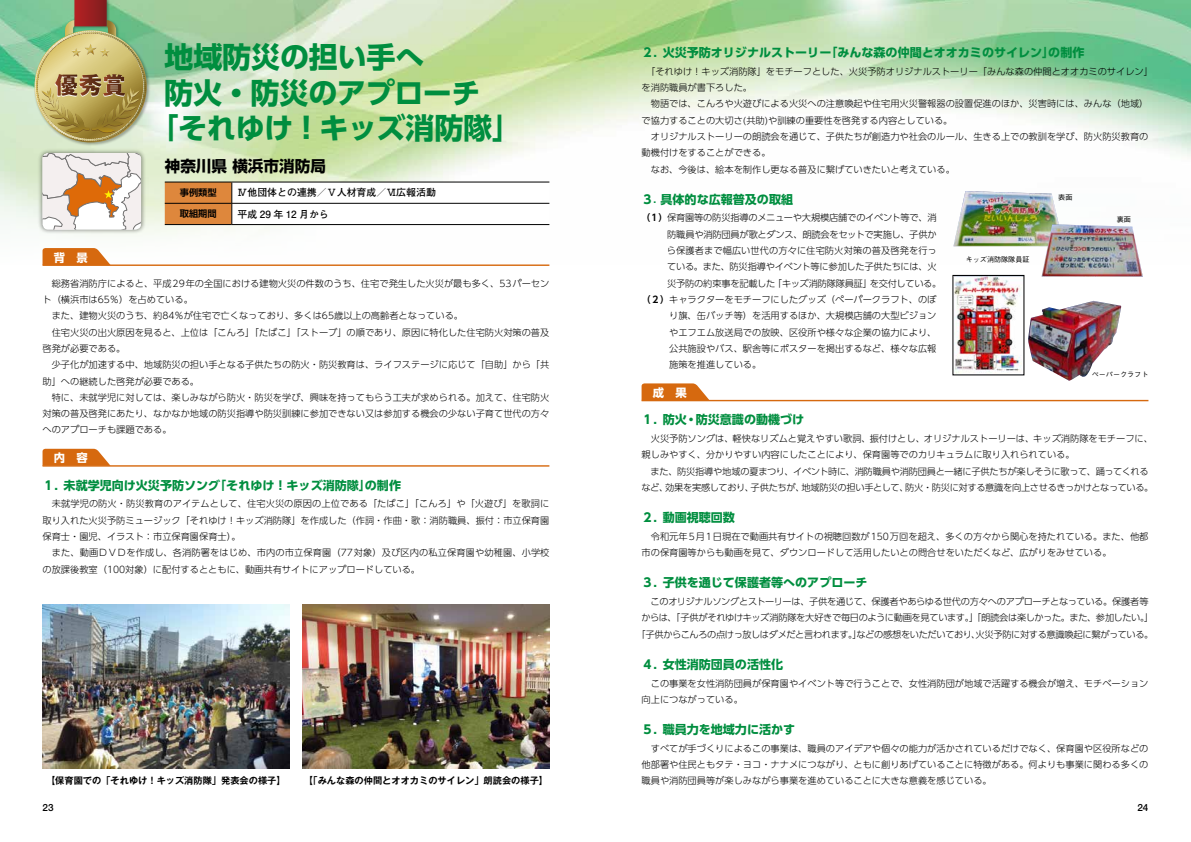
<style>
.page{position:relative;width:1191px;height:842px;background:#fff}
.page>*{position:absolute;margin:0;border:0;box-sizing:border-box;transform-origin:0 0}
.t1{font:700 29.1px "UD Shin Go Pr 6 N";letter-spacing:-.01em;color:#008e3f}
.t2{font:700 23.8px "PA1 Gothic Std N";color:#fff}
.t3{font:700 15.6px "UD Shin Go Pr 6 N";color:#000}
.t4{font:700 12px "UD Shin Go Pr 6 N";color:#008e3f}
.t5{font:700 11.3px "UD Shin Go Pr 6 N";color:#fff}
.t6{font:700 9.9px "Futo Go B101 Pr 6 N";color:#000}
.t7{font:500 9.9px "Helvetica Neue";color:#000}
.t8{font:300 9.2px/16.3px "UD Shin Go Pr 6 N";color:#000}
.t9{font:300 9.2px/16.3px "UD Shin Go Pr 6 N";letter-spacing:-.04em;color:#000;text-align:center}
.t10{font:300 9.2px "UD Shin Go Pr 6 N";letter-spacing:-.025em;color:#000}
.t11{font:300 9.2px "UD Shin Go Pr 6 N";letter-spacing:-.02em;color:#000}
.t12{font:700 9.2px "Gothic MB101 Pr 6 N De";color:#000}
.t13{font:700 9.2px "UD Shin Go Pr 6 N De";color:#000}
.t14{font:500 7.1px "Gothic BBB Pr 6 N";color:#000}
.s1{font-size:9.2px}
.s2{font-family:"UD Shin Go Pr 6 N De";font-weight:700}
</style>
<div class="page">
<img style="left:0;top:0;width:1191px;height:281px">
<div style="left:34px;top:0;width:116px;height:146px;background:#000;opacity:.3"></div>
<img style="left:35px;top:0;width:111px;height:141px">
<img style="left:43px;top:604px;width:246px;height:165px">
<img style="left:303px;top:604px;width:246px;height:165px">
<img style="left:953px;top:191px;width:111px;height:55px">
<img style="left:954px;top:277px;width:68px;height:96px">
<img style="left:1028px;top:301px;width:93px;height:80px">
<img style="left:1041px;top:224px;width:101px;height:53px">
<div style="left:38px;top:148px;width:108px;height:87px;background:#000;opacity:.5"></div>
<svg style="left:43px;top:153px;width:98px;height:77px"></svg>
<svg style="left:165px;top:183px;width:384px;height:41px"></svg>
<hr style="left:165px;top:182px;width:67px;height:1px;background:#000">
<hr style="left:232px;top:182px;width:317px;height:1px;background:#000">
<hr style="left:165px;top:224px;width:67px;height:1px;background:#000">
<hr style="left:232px;top:224px;width:317px;height:1px;background:#000">
<hr style="left:165px;top:203px;width:67px;height:1px;background:#000">
<hr style="left:232px;top:203px;width:317px;height:1px;background:#000">
<svg style="left:43px;top:248px;width:68px;height:16px"></svg>
<hr style="left:43px;top:264px;width:506px;height:2px;background:#d6690f">
<svg style="left:43px;top:449px;width:67px;height:16px"></svg>
<hr style="left:43px;top:465px;width:506px;height:2px;background:#d6690f">
<svg style="left:641px;top:383px;width:68px;height:17px"></svg>
<hr style="left:641px;top:400px;width:507px;height:1px;background:#d6690f">
<h1 class="t1" style="left:164px;top:33px;width:261px">地域防災の担い手へ</h1>
<h1 class="t1" style="left:164px;top:69px;width:318px">防火・防災のアプローチ</h1>
<h1 class="t1" style="left:149px;top:104px;width:373px">「それゆけ！キッズ消防隊」</h1>
<h3 class="t3" style="left:165px;top:154px;width:163px">神奈川県 横浜市消防局</h3>
<p class="t13" style="left:180px;top:185px;width:38px">事例類型</p>
<p class="t6" style="left:237px;top:185px;width:200px">Ⅳ他団体との連携／Ⅴ人材育成／Ⅵ広報活動</p>
<p class="t13" style="left:180px;top:206px;width:38px">取組期間</p>
<p class="t6" style="left:237px;top:206px;width:93px">平成 29 年 12 月から</p>
<h3 class="t4" style="left:641px;top:43px;width:444px">２．火災予防オリジナルストーリー「みんな森の仲間とオオカミのサイレン」の制作</h3>
<p class="t8" style="left:641px;top:63px;width:513px">　「それゆけ！キッズ消防隊」をモチーフとした、火災予防オリジナルストーリー「みんな森の仲間とオオカミのサイレン」を消防職員が書下ろした。<br>　物語では、こんろや火遊びによる火災への注意喚起や住宅用火災警報器の設置促進のほか、災害時には、みんな（地域）で協力することの大切さ(共助)や訓練の重要性を啓発する内容としている。<br>　オリジナルストーリーの朗読会を通じて、子供たちが創造力や社会のルール、生きる上での教訓を学び、防火防災教育の動機付けをすることができる。<br>　なお、今後は、絵本を制作し更なる普及に繋げていきたいと考えている。</p>
<h3 class="t4" style="left:641px;top:189px;width:153px">３<span class="s1">．</span>具体的な広報普及の取組</h3>
<p class="t10" style="left:641px;top:210px;width:297px"><span class="s2">（１）</span>保育園等の防災指導のメニューや大規模店舗でのイベント等で、消</p>
<p class="t11" style="left:667px;top:227px;width:271px">防職員や消防団員が歌とダンス、朗読会をセットで実施し、子供か</p>
<p class="t8" style="left:667px;top:242px;width:271px">ら保護者まで幅広い世代の方々に住宅防火対策の普及啓発を行っ</p>
<p class="t10" style="left:667px;top:259px;width:271px">ている。また、防災指導やイベント等に参加した子供たちには、火</p>
<p class="t11" style="left:667px;top:276px;width:276px">災予防の約束事を記載した「キッズ消防隊隊員証」を交付している。</p>
<p class="t8" style="left:641px;top:291px;width:296px"><span class="s2">（２）</span>キャラクターをモチーフにしたグッズ（ペーパークラフト、のぼ</p>
<p class="t8" style="left:669px;top:307px;width:269px">り旗、缶バッチ等）を活用するほか、大規模店舗の大型ビジョン</p>
<p class="t8" style="left:669px;top:324px;width:269px">やエフエム放送局での放映、区役所や様々な企業の協力により、</p>
<p class="t8" style="left:669px;top:340px;width:269px">公共施設やバス、駅舎等にポスターを掲出するなど、様々な広報</p>
<p class="t8" style="left:669px;top:356px;width:94px">施策を推進している。</p>
<h2 class="t2" style="left:55px;top:71px;width:73px">優秀賞</h2>
<p class="t14" style="left:1058px;top:191px;width:16px">表面</p>
<p class="t14" style="left:1116px;top:214px;width:16px">裏面</p>
<p class="t5" style="left:54px;top:248px;width:36px">背　景</p>
<p class="t14" style="left:965px;top:253px;width:65px">キッズ消防隊隊員証</p>
<p class="t8" style="left:43px;top:275px;width:508px">　総務省消防庁によると、平成29年の全国における建物火災の件数のうち、住宅で発生した火災が最も多く、53パーセント（横浜市は65％）を占めている。<br>　また、建物火災のうち、約84％が住宅で亡くなっており、多くは65歳以上の高齢者となっている。<br>　住宅火災の出火原因を見ると、上位は「こんろ」「たばこ」「ストーブ」の順であり、原因に特化した住宅防火対策の普及啓発が必要である。<br>　少子化が加速する中、地域防災の担い手となる子供たちの防火・防災教育は、ライフステージに応じて「自助」から「共助」への継続した啓発が必要である。<br>　特に、未就学児に対しては、楽しみながら防火・防災を学び、興味を持ってもらう工夫が求められる。加えて、住宅防火対策の普及啓発にあたり、なかなか地域の防災指導や防災訓練に参加できない又は参加する機会の少ない子育て世代の方々へのアプローチも課題である。</p>
<p class="t14" style="left:1091px;top:368px;width:58px">ペーパークラフト</p>
<p class="t5" style="left:653px;top:383px;width:36px">成　果</p>
<h3 class="t4" style="left:641px;top:410px;width:164px">１．防火・防災意識の動機づけ</h3>
<p class="t8" style="left:641px;top:430px;width:513px">　火災予防ソングは、軽快なリズムと覚えやすい歌詞、振付けとし、オリジナルストーリーは、キッズ消防隊をモチーフに、親しみやすく、分かりやすい内容にしたことにより、保育園等でのカリキュラムに取り入れられている。<br>　また、防災指導や地域の夏まつり、イベント時に、消防職員や消防団員と一緒に子供たちが楽しそうに歌って、踊ってくれるなど、効果を実感しており、子供たちが、地域防災の担い手として、防火・防災に対する意識を向上させるきっかけとなっている。</p>
<h3 class="t4" style="left:641px;top:508px;width:95px">２．動画視聴回数</h3>
<p class="t8" style="left:641px;top:528px;width:508px">　令和元年5月1日現在で動画共有サイトの視聴回数が150万回を超え、多くの方々から関心を持たれている。また、他都市の保育園等からも動画を見て、ダウンロードして活用したいとの問合せをいただくなど、広がりをみせている。</p>
<h3 class="t4" style="left:641px;top:573px;width:227px">３．子供を通じて保護者等へのアプローチ</h3>
<p class="t9" style="left:636px;top:593px;width:518px">　このオリジナルソングとストーリーは、子供を通じて、保護者やあらゆる世代の方々へのアプローチとなっている。保護者等からは、「子供がそれゆけキッズ消防隊を大好きで毎日のように動画を見ています。」「朗読会は楽しかった。また、参加したい。」「子供からこんろの点けっ放しはダメだと言われます。」などの感想をいただいており、火災予防に対する意識喚起に繋がっている。</p>
<h3 class="t4" style="left:641px;top:654px;width:143px">４．女性消防団員の活性化</h3>
<p class="t8" style="left:641px;top:674px;width:508px">　この事業を女性消防団員が保育園やイベント等で行うことで、女性消防団が地域で活躍する機会が増え、モチベーション向上につながっている。</p>
<h3 class="t4" style="left:641px;top:720px;width:155px">５．職員力を地域力に活かす</h3>
<p class="t8" style="left:641px;top:740px;width:508px;text-align:justify">　すべてが手づくりによるこの事業は、職員のアイデアや個々の能力が活かされているだけでなく、保育園や区役所などの他部署や住民ともタテ・ヨコ・ナナメにつながり、ともに創りあげていることに特徴がある。何よりも事業に関わる多くの職員や消防団員等が楽しみながら事業を進めていることに大きな意義を感じている。</p>
<p class="t5" style="left:54px;top:449px;width:36px">内　容</p>
<h3 class="t4" style="left:43px;top:475px;width:360px">１．未就学児向け火災予防ソング「それゆけ！キッズ消防隊」の制作</h3>
<p class="t8" style="left:43px;top:495px;width:508px">　未就学児の防火・防災教育のアイテムとして、住宅火災の原因の上位である「たばこ」「こんろ」や「火遊び」を歌詞に取り入れた火災予防ミュージック「それゆけ！キッズ消防隊」を作成した（作詞・作曲・歌：消防職員、振付：市立保育園保育士・園児、イラスト：市立保育園保育士）。<br>　また、動画ＤＶＤを作成し、各消防署をはじめ、市内の市立保育園（77対象）及び区内の私立保育園や幼稚園、小学校の放課後教室（100対象）に配付するとともに、動画共有サイトにアップロードしている。</p>
<p class="t12" style="left:46px;top:773px;width:241px">【保育園での「それゆけ！キッズ消防隊」発表会の様子】</p>
<p class="t12" style="left:304px;top:773px;width:246px">【「みんな森の仲間とオオカミのサイレン」朗読会の様子】</p>
<p class="t7" style="left:43px;top:801px;width:13px">23</p>
<p class="t7" style="left:1137px;top:801px;width:13px">24</p>
</div>
